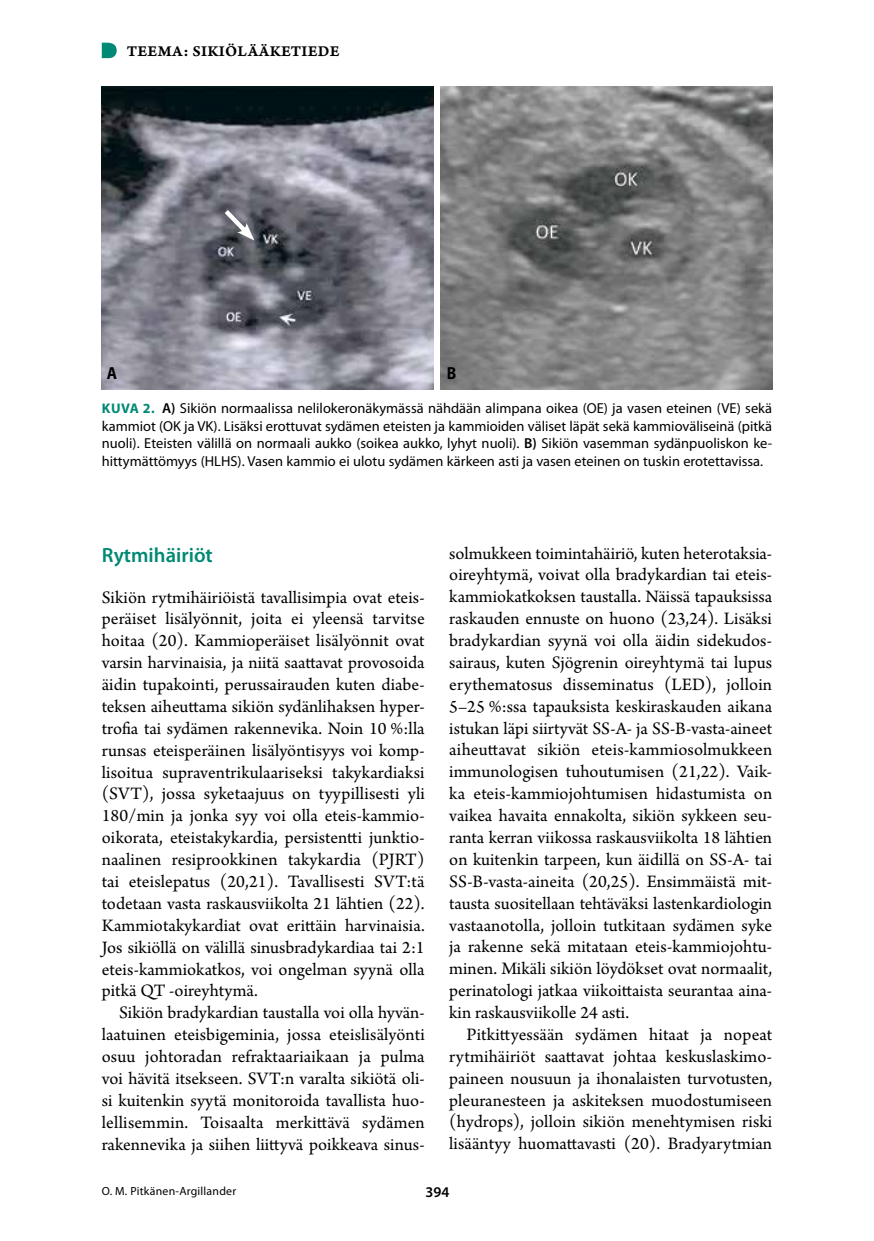
<style>
.page{position:relative;width:874px;height:1241px;background:#fff}
.page>*{position:absolute;margin:0;border:0;box-sizing:border-box;transform-origin:0 0}
.t1{font:600 20.65px "Myriad Pro";color:#008974}
.t2{font:18.38px/21.9px "Arno Pro";color:#000;text-align:justify}
.t3{font:700 17.5px "Myriad Pro";color:#000;scale:.9 1}
.t4{font:15.75px "Arno Pro Smbd Caption";letter-spacing:.02em;color:#000}
.t5{font:600 14.88px "Myriad Pro";color:#000}
.t6{font:14.35px/17.5px "Myriad Pro";color:#000;text-align:justify}
.t7{font:11.9px "Myriad Pro";letter-spacing:.02em;color:#000}
.s1{font-weight:700;font-size:14px;color:#008974}
.s2{font-weight:600}
</style>
<div class="page">
<svg style="left:102px;top:43px;width:15px;height:15px"></svg>
<img style="left:102px;top:87px;width:331px;height:302px">
<img style="left:440px;top:87px;width:331px;height:302px">
<svg style="left:220px;top:205px;width:34px;height:35px"></svg>
<p class="t4" style="left:127px;top:41px;width:214px">TEEMA: SIKIÖLÄÄKETIEDE</p>
<p class="t3" style="left:107px;top:362px;width:13px">A</p>
<p class="t3" style="left:446px;top:362px;width:12px">B</p>
<p class="t6" style="left:102px;top:399px;width:671px"><span class="s1">KUVA 2.</span> <span class="s2">A)</span> Sikiön normaalissa nelilokeronäkymässä nähdään alimpana oikea (OE) ja vasen eteinen (VE) sekä kammiot (OK ja VK). Lisäksi erottuvat sydämen eteisten ja kammioiden väliset läpät sekä kammioväliseinä (pitkä nuoli). Eteisten välillä on normaali aukko (soikea aukko, lyhyt nuoli). <span class="s2">B)</span> Sikiön vasemman sydänpuoliskon ke&shy;hittymättömyys (HLHS). Vasen kammio ei ulotu sydämen kärkeen asti ja vasen eteinen on tuskin erotettavissa.</p>
<p class="t1" style="left:102px;top:541px;width:112px">Rytmihäiriöt</p>
<p class="t2" style="left:102px;top:587px;width:324px">Sikiön rytmihäiriöistä tavallisimpia ovat eteis&shy;peräiset lisälyönnit, joita ei yleensä tarvitse hoitaa (20). Kammioperäiset lisälyönnit ovat varsin harvinaisia, ja niitä saattavat provosoida äidin tupakointi, perussairauden kuten diabe&shy;teksen aiheuttama sikiön sydänlihaksen hyper&shy;trofia tai sydämen rakennevika. Noin 10 %:lla runsas eteisperäinen lisälyöntisyys voi komp&shy;lisoitua supraventrikulaariseksi takykardiaksi (SVT), jossa syketaajuus on tyypillisesti yli 180/min ja jonka syy voi olla eteis-kammio&shy;oikorata, eteistakykardia, persistentti junktio&shy;naalinen resiprookkinen takykardia (PJRT) tai eteislepatus (20,21). Tavallisesti SVT:tä todetaan vasta raskausviikolta 21 lähtien (22).<br>Kammiotakykardiat ovat erittäin harvinaisia.<br>Jos sikiöllä on välillä sinusbradykardiaa tai 2:1 eteis-kammiokatkos, voi ongelman syynä olla pitkä QT ‑oireyhtymä.</p>
<p class="t2" style="left:102px;top:1002px;width:324px;text-indent:17px">Sikiön bradykardian taustalla voi olla hyvän&shy;laatuinen eteisbigeminia, jossa eteislisälyönti osuu johtoradan refraktaariaikaan ja pulma voi hävitä itsekseen. SVT:n varalta sikiötä oli&shy;si kuitenkin syytä monitoroida tavallista huo&shy;lellisemmin. Toisaalta merkittävä sydämen rakennevika ja siihen liittyvä poikkeava sinus-</p>
<p class="t2" style="left:449px;top:543px;width:324px">solmukkeen toimintahäiriö, kuten heterotaksia&shy;oireyhtymä, voivat olla bradykardian tai eteis&shy;kammiokatkoksen taustalla. Näissä tapauksissa raskauden ennuste on huono (23,24). Lisäksi bradykardian syynä voi olla äidin sidekudos&shy;sairaus, kuten Sjögrenin oireyhtymä tai lupus erythematosus disseminatus (LED), jolloin 5–25 %:ssa tapauksista keskiraskauden aikana istukan läpi siirtyvät SS-A- ja SS-B-vasta-aineet aiheuttavat sikiön eteis-kammiosolmukkeen immunologisen tuhoutumisen (21,22). Vaik&shy;ka eteis-kammiojohtumisen hidastumista on vaikea havaita ennakolta, sikiön sykkeen seu&shy;ranta kerran viikossa raskausviikolta 18 lähtien on kuitenkin tarpeen, kun äidillä on SS-A- tai SS‑B-vasta-aineita (20,25). Ensimmäistä mit&shy;tausta suositellaan tehtäväksi lastenkardiologin vastaanotolla, jolloin tutkitaan sydämen syke ja rakenne sekä mitataan eteis-kammiojohtu&shy;minen. Mikäli sikiön löydökset ovat normaalit, perinatologi jatkaa viikoittaista seurantaa aina&shy;kin raskausviikolle 24 asti.</p>
<p class="t2" style="left:449px;top:1024px;width:324px;text-indent:17px">Pitkittyessään sydämen hitaat ja nopeat rytmihäiriöt saattavat johtaa keskuslaskimo&shy;paineen nousuun ja ihonalaisten turvotusten, pleuranesteen ja askiteksen muodostumiseen (hydrops), jolloin sikiön menehtymisen riski lisääntyy huomattavasti (20). Bradyarytmian</p>
<p class="t7" style="left:102px;top:1183px;width:136px">O. M. Pitkänen-Argillander</p>
<p class="t5" style="left:425px;top:1182px;width:25px">394</p>
</div>
